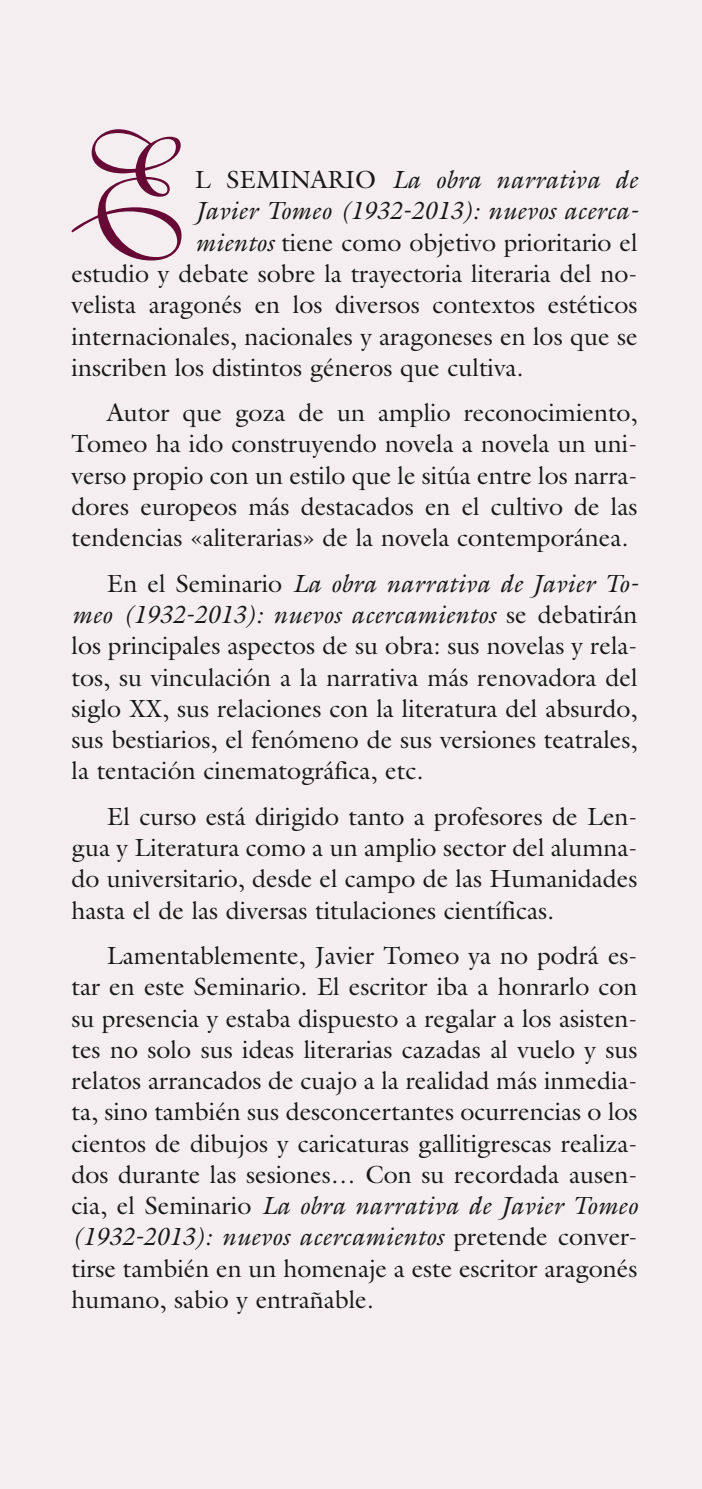
<style>
.page{position:relative;width:702px;height:1489px;background:#fff}
.page>*{position:absolute;margin:0;border:0;box-sizing:border-box;transform-origin:0 0}
.t1{font:158.25px "Shelley Volante BT";color:#660935;scale:.92 1}
.t2{font:25px/31.2px "Galliard";color:#181917;text-align:justify}
.t3{font:italic 25px "Galliard";color:#181917}
.s1{font-style:normal}
.s2{font-style:italic}
</style>
<div class="page">
<div style="left:0;top:0;width:702px;height:1488px;background:#f5eef1"></div>
<h1 class="t1" style="left:67px;top:139px;width:132px">E</h1>
<p class="t3" style="left:195px;top:170px;width:444px"><span class="s1">L SEMINARIO</span> La obra narrativa de</p>
<p class="t3" style="left:195px;top:201px;width:445px">Javier Tomeo (1932-2013): nuevos acerca-</p>
<p class="t2" style="left:195px;top:229px;width:444px"><span class="s2">mientos</span> tiene como objetivo prioritario el</p>
<p class="t2" style="left:71px;top:260px;width:567px">estudio y debate sobre la trayectoria literaria del no-</p>
<p class="t2" style="left:71px;top:291px;width:567px">velista aragonés en los diversos contextos estéticos</p>
<p class="t2" style="left:71px;top:323px;width:567px">internacionales, nacionales y aragoneses en los que se</p>
<p class="t2" style="left:71px;top:354px;width:453px">inscriben los distintos géneros que cultiva.</p>
<p class="t2" style="left:71px;top:399px;width:567px;text-indent:35px">Autor que goza de un amplio reconocimiento, Tomeo ha ido construyendo novela a novela un uni&shy;verso propio con un estilo que le sitúa entre los narra&shy;dores europeos más destacados en el cultivo de las tendencias «aliterarias» de la novela contemporánea.</p>
<p class="t2" style="left:71px;top:570px;width:568px;text-indent:35px">En el Seminario <span class="s2">La obra narrativa de Javier To&shy;meo (1932-2013): nuevos acercamientos</span> se debatirán los principales aspectos de su obra: sus novelas y rela&shy;tos, su vinculación a la narrativa más renovadora del siglo XX, sus relaciones con la literatura del absurdo, sus bestiarios, el fenómeno de sus versiones teatrales, la tentación cinematográfica, etc.</p>
<p class="t2" style="left:71px;top:803px;width:567px;text-indent:35px">El curso está dirigido tanto a profesores de Len&shy;gua y Literatura como a un amplio sector del alumna&shy;do universitario, desde el campo de las Humanidades hasta el de las diversas titulaciones científicas.</p>
<p class="t2" style="left:71px;top:942px;width:567px;text-indent:35px">Lamentablemente, Javier Tomeo ya no podrá es&shy;tar en este Seminario. El escritor iba a honrarlo con su presencia y estaba dispuesto a regalar a los asisten&shy;tes no solo sus ideas literarias cazadas al vuelo y sus relatos arrancados de cuajo a la realidad más inmedia&shy;ta, sino también sus desconcertantes ocurrencias o los cientos de dibujos y caricaturas gallitigrescas realiza&shy;dos durante las sesiones… Con su recordada ausen&shy;cia, el Seminario <span class="s2">La obra narrativa de Javier Tomeo (1932-2013): nuevos acercamientos</span> pretende conver&shy;tirse también en un homenaje a este escritor aragonés humano, sabio y entrañable.</p>
</div>
